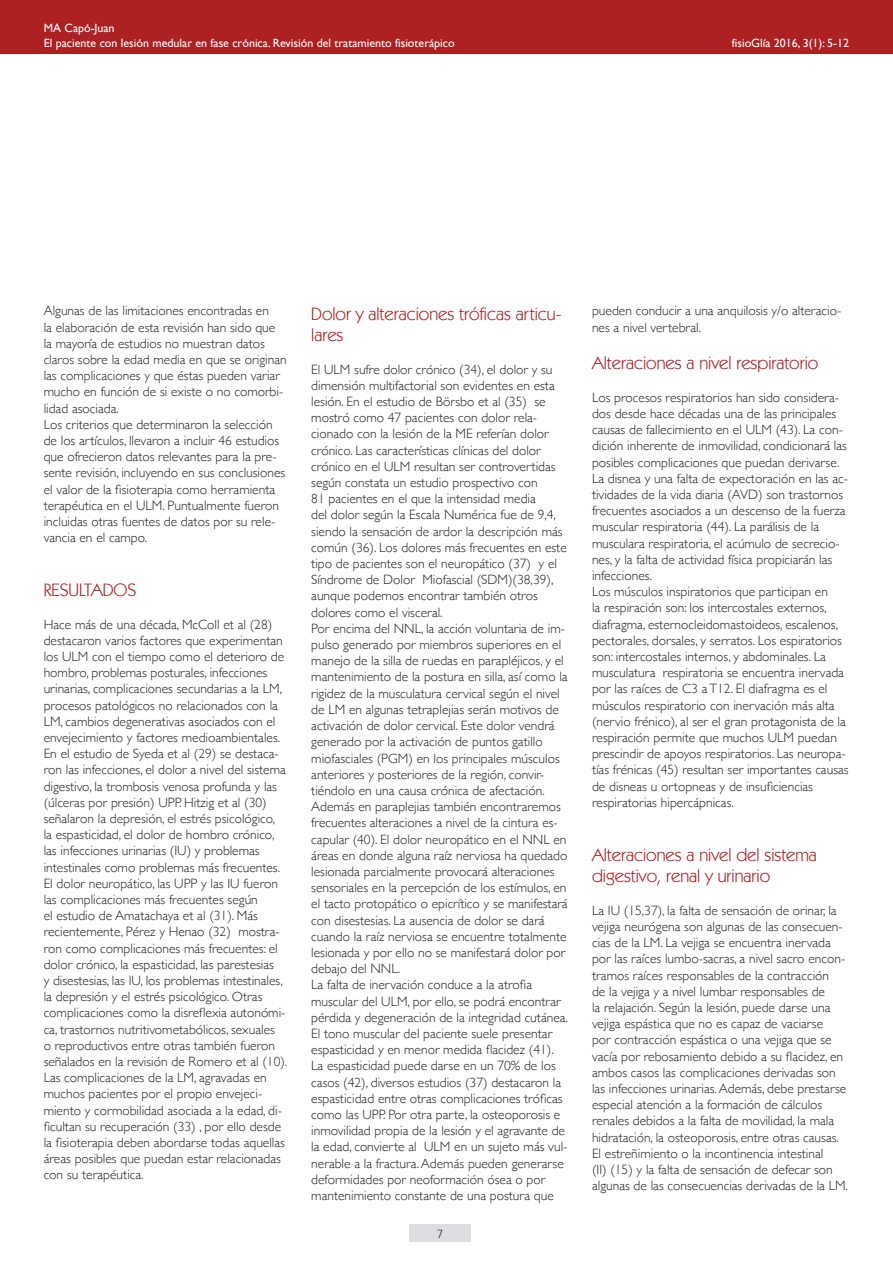
<style>
.page{position:relative;width:893px;height:1263px;background:#fff}
.page>*{position:absolute;margin:0;border:0;box-sizing:border-box;transform-origin:0 0}
.t1{font:18px/21.6px "Kabel IT Cby BT";color:#ae2122}
.t2{font:300 13.5px/16.2px "Gill Sans";color:#231f20}
.t3{font:12px "Gill Sans";color:#fff}
.t4{font:12px "Kabel IT Cby BT";color:#231f20}
</style>
<div class="page">
<div style="left:409px;top:1224px;width:62px;height:18px;background:#dddee0"></div>
<div style="left:0;top:0;width:893px;height:53px;background:#ae2122"></div>
<p class="t3" style="left:44px;top:21px;width:72px">MA Capó-Juan</p>
<p class="t3" style="left:44px;top:36px;width:412px">El paciente con lesión medular en fase crónica. Revisión del tratamiento fisioterápico</p>
<p class="t3" style="left:732px;top:36px;width:119px">fisioGlía 2016, 3(1): 5-12</p>
<p class="t2" style="left:44px;top:302px;width:245px">Algunas de las limitaciones encontradas en<br>la elaboración de esta revisión han sido que la mayoría de estudios no muestran datos claros sobre la edad media en que se originan las complicaciones y que éstas pueden variar mucho en función de si existe o no comorbi&shy;lidad asociada.</p>
<p class="t2" style="left:44px;top:416px;width:243px">Los criterios que determinaron la selección de los artículos, llevaron a incluir 46 estudios que ofrecieron datos relevantes para la pre&shy;sente revisión, incluyendo en sus conclusiones el valor de la fisioterapia como herramienta terapéutica en el ULM. Puntualmente fueron incluidas otras fuentes de datos por su rele&shy;vancia en el campo.</p>
<p class="t1" style="left:44px;top:579px;width:94px">RESULTADOS</p>
<p class="t2" style="left:44px;top:615px;width:245px">Hace más de una década, McColl et al (28) destacaron varios factores que experimentan los ULM con el tiempo como el deterioro de hombro, problemas posturales, infecciones urinarias, complicaciones secundarias a la LM, procesos patológicos no relacionados con la LM, cambios degenerativas asociados con el envejecimiento y factores medioambientales.<br>En el estudio de Syeda et al (29) se destaca&shy;ron las infecciones, el dolor a nivel del sistema digestivo, la trombosis venosa profunda y las (úlceras por presión) UPP. Hitzig et al (30) señalaron la depresión, el estrés psicológico,<br>la espasticidad, el dolor de hombro crónico, las infecciones urinarias (IU) y problemas intestinales como problemas más frecuentes.<br>El dolor neuropático, las UPP y las IU fueron las complicaciones más frecuentes según<br>el estudio de Amatachaya et al (31). Más recientemente, Pérez y Henao (32) mostra&shy;ron como complicaciones más frecuentes: el dolor crónico, la espasticidad, las parestesias<br>y disestesias, las IU, los problemas intestinales, la depresión y el estrés psicológico. Otras complicaciones como la disreflexia autonómi&shy;ca, trastornos nutritivometabólicos, sexuales<br>o reproductivos entre otras también fueron señalados en la revisión de Romero et al (10).</p>
<p class="t2" style="left:44px;top:1069px;width:243px">Las complicaciones de la LM, agravadas en muchos pacientes por el propio envejeci&shy;miento y cormobilidad asociada a la edad, di&shy;ficultan su recuperación (33) , por ello desde la fisioterapia deben abordarse todas aquellas áreas posibles que puedan estar relacionadas con su terapéutica.</p>
<p class="t1" style="left:311px;top:302px;width:252px">Dolor y alteraciones tróficas articu&shy;lares</p>
<p class="t2" style="left:311px;top:360px;width:257px">El ULM sufre dolor crónico (34), el dolor y su dimensión multifactorial son evidentes en esta lesión. En el estudio de Börsbo et al (35) se mostró como 47 pacientes con dolor rela&shy;cionado con la lesión de la ME referían dolor crónico. Las características clínicas del dolor crónico en el ULM resultan ser controvertidas según constata un estudio prospectivo con<br>81 pacientes en el que la intensidad media<br>del dolor según la Escala Numérica fue de 9,4, siendo la sensación de ardor la descripción más común (36). Los dolores más frecuentes en este tipo de pacientes son el neuropático (37) y el Síndrome de Dolor Miofascial (SDM)(38,39), aunque podemos encontrar también otros dolores como el visceral.</p>
<p class="t2" style="left:311px;top:620px;width:258px">Por encima del NNL, la acción voluntaria de im&shy;pulso generado por miembros superiores en el manejo de la silla de ruedas en parapléjicos, y el mantenimiento de la postura en silla, así como la rigidez de la musculatura cervical según el nivel de LM en algunas tetraplejias serán motivos de activación de dolor cervical. Este dolor vendrá generado por la activación de puntos gatillo miofasciales (PGM) en los principales músculos anteriores y posteriores de la región, convir&shy;tiéndolo en una causa crónica de afectación.<br>Además en paraplejias también encontraremos frecuentes alteraciones a nivel de la cintura es&shy;capular (40). El dolor neuropático en el NNL en áreas en donde alguna raíz nerviosa ha quedado lesionada parcialmente provocará alteraciones sensoriales en la percepción de los estímulos, en el tacto protopático o epicrítico y se manifestará con disestesias. La ausencia de dolor se dará cuando la raíz nerviosa se encuentre totalmente lesionada y por ello no se manifestará dolor por debajo del NNL.</p>
<p class="t2" style="left:311px;top:976px;width:258px">La falta de inervación conduce a la atrofia muscular del ULM, por ello, se podrá encontrar pérdida y degeneración de la integridad cutánea.<br>El tono muscular del paciente suele presentar espasticidad y en menor medida flacidez (41).<br>La espasticidad puede darse en un 70% de los casos (42), diversos estudios (37) destacaron la espasticidad entre otras complicaciones tróficas como las UPP. Por otra parte, la osteoporosis e inmovilidad propia de la lesión y el agravante de la edad, convierte al ULM en un sujeto más vul&shy;nerable a la fractura. Además pueden generarse deformidades por neoformación ósea o por mantenimiento constante de una postura que</p>
<p class="t4" style="left:437px;top:1226px;width:8px">7</p>
<p class="t2" style="left:592px;top:302px;width:251px">pueden conducir a una anquilosis y/o alteracio&shy;nes a nivel vertebral.</p>
<p class="t1" style="left:592px;top:352px;width:228px">Alteraciones a nivel respiratorio</p>
<p class="t2" style="left:592px;top:389px;width:258px">Los procesos respiratorios han sido considera&shy;dos desde hace décadas una de las principales causas de fallecimiento en el ULM (43). La con&shy;dición inherente de inmovilidad, condicionará las posibles complicaciones que puedan derivarse.<br>La disnea y una falta de expectoración en las ac&shy;tividades de la vida diaria (AVD) son trastornos frecuentes asociados a un descenso de la fuerza muscular respiratoria (44). La parálisis de la musculara respiratoria, el acúmulo de secrecio&shy;nes, y la falta de actividad física propiciarán las infecciones.</p>
<p class="t2" style="left:592px;top:583px;width:258px">Los músculos inspiratorios que participan en<br>la respiración son: los intercostales externos, diafragma, esternocleidomastoideos, escalenos, pectorales, dorsales, y serratos. Los espiratorios son: intercostales internos, y abdominales. La musculatura respiratoria se encuentra inervada por las raíces de C3 a T12. El diafragma es el músculos respiratorio con inervación más alta (nervio frénico), al ser el gran protagonista de la respiración permite que muchos ULM puedan prescindir de apoyos respiratorios. Las neuropa&shy;tías frénicas (45) resultan ser importantes causas de disneas u ortopneas y de insuficiencias respiratorias hipercápnicas.</p>
<p class="t1" style="left:592px;top:843px;width:226px">Alteraciones a nivel del sistema digestivo, renal y urinario</p>
<p class="t2" style="left:592px;top:902px;width:256px">La IU (15,37), la falta de sensación de orinar, la vejiga neurógena son algunas de las consecuen&shy;cias de la LM. La vejiga se encuentra inervada por las raíces lumbo-sacras, a nivel sacro encon&shy;tramos raíces responsables de la contracción<br>de la vejiga y a nivel lumbar responsables de<br>la relajación. Según la lesión, puede darse una vejiga espástica que no es capaz de vaciarse<br>por contracción espástica o una vejiga que se vacía por rebosamiento debido a su flacidez, en ambos casos las complicaciones derivadas son las infecciones urinarias. Además, debe prestarse especial atención a la formación de cálculos renales debidos a la falta de movilidad, la mala hidratación, la osteoporosis, entre otras causas.</p>
<p class="t2" style="left:592px;top:1145px;width:257px">El estreñimiento o la incontinencia intestinal<br>(II) (15) y la falta de sensación de defecar son algunas de las consecuencias derivadas de la LM.</p>
</div>
